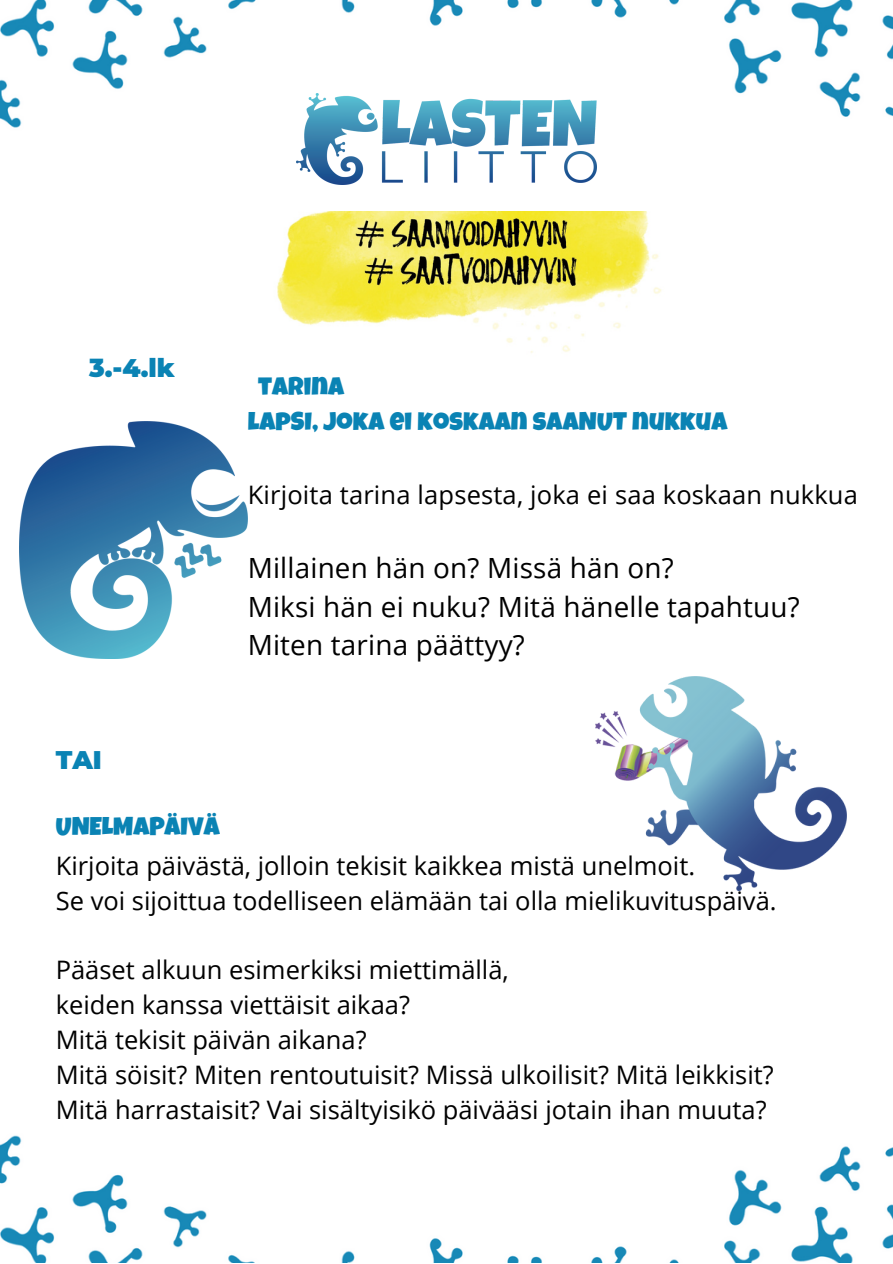
<style>
.page{position:relative;width:893px;height:1264px;background:#fff}
.page>*{position:absolute;margin:0;border:0;box-sizing:border-box;transform-origin:0 0}
.t1{font:27.9px "Open Sans";letter-spacing:.01em;color:#000}
.t2{font:25.5px/34.8px "Open Sans";color:#000}
.t3{font:25.5px "Luckiest Guy";letter-spacing:.005em;color:#0a83b4}
.t4{font:900 25.5px "Montserrat";color:#0a83b4}
</style>
<div class="page">
<img style="left:277px;top:211px;width:385px;height:142px">
<img style="left:0;top:0;width:892px;height:185px">
<img style="left:297px;top:93px;width:299px;height:91px">
<img style="left:0;top:1135px;width:892px;height:127px">
<img style="left:20px;top:421px;width:227px;height:238px">
<img style="left:595px;top:676px;width:251px;height:214px">
<p class="t4" style="left:89px;top:352px;width:87px">3.-4.lk</p>
<p class="t4" style="left:56px;top:744px;width:48px">TAI</p>
<p class="t3" style="left:258px;top:377px;width:88px">TARINA</p>
<p class="t3" style="left:248px;top:412px;width:481px">LAPSI, JOKA EI KOSKAAN SAANUT NUKKUA</p>
<p class="t2" style="left:248px;top:477px;width:611px">Kirjoita tarina lapsesta, joka ei saa koskaan nukkua</p>
<p class="t1" style="left:248px;top:548px;width:427px">Millainen hän on? Missä hän on?</p>
<p class="t1" style="left:248px;top:587px;width:553px">Miksi hän ei nuku? Mitä hänelle tapahtuu?</p>
<p class="t1" style="left:248px;top:625px;width:279px">Miten tarina päättyy?</p>
<p class="t3" style="left:56px;top:817px;width:165px">UNELMAPÄIVÄ</p>
<p class="t2" style="left:56px;top:847px;width:640px">Kirjoita päivästä, jolloin tekisit kaikkea mistä unelmoit.</p>
<p class="t2" style="left:56px;top:882px;width:722px">Se voi sijoittua todelliseen elämään tai olla mielikuvituspäivä.</p>
<p class="t2" style="left:56px;top:952px;width:454px">Pääset alkuun esimerkiksi miettimällä,</p>
<p class="t2" style="left:56px;top:986px;width:355px">keiden kanssa viettäisit aikaa?</p>
<p class="t2" style="left:56px;top:1021px;width:312px">Mitä tekisit päivän aikana?</p>
<p class="t2" style="left:56px;top:1056px;width:719px">Mitä söisit? Miten rentoutuisit? Missä ulkoilisit? Mitä leikkisit?<br>Mitä harrastaisit? Vai sisältyisikö päivääsi jotain ihan muuta?</p>
</div>
